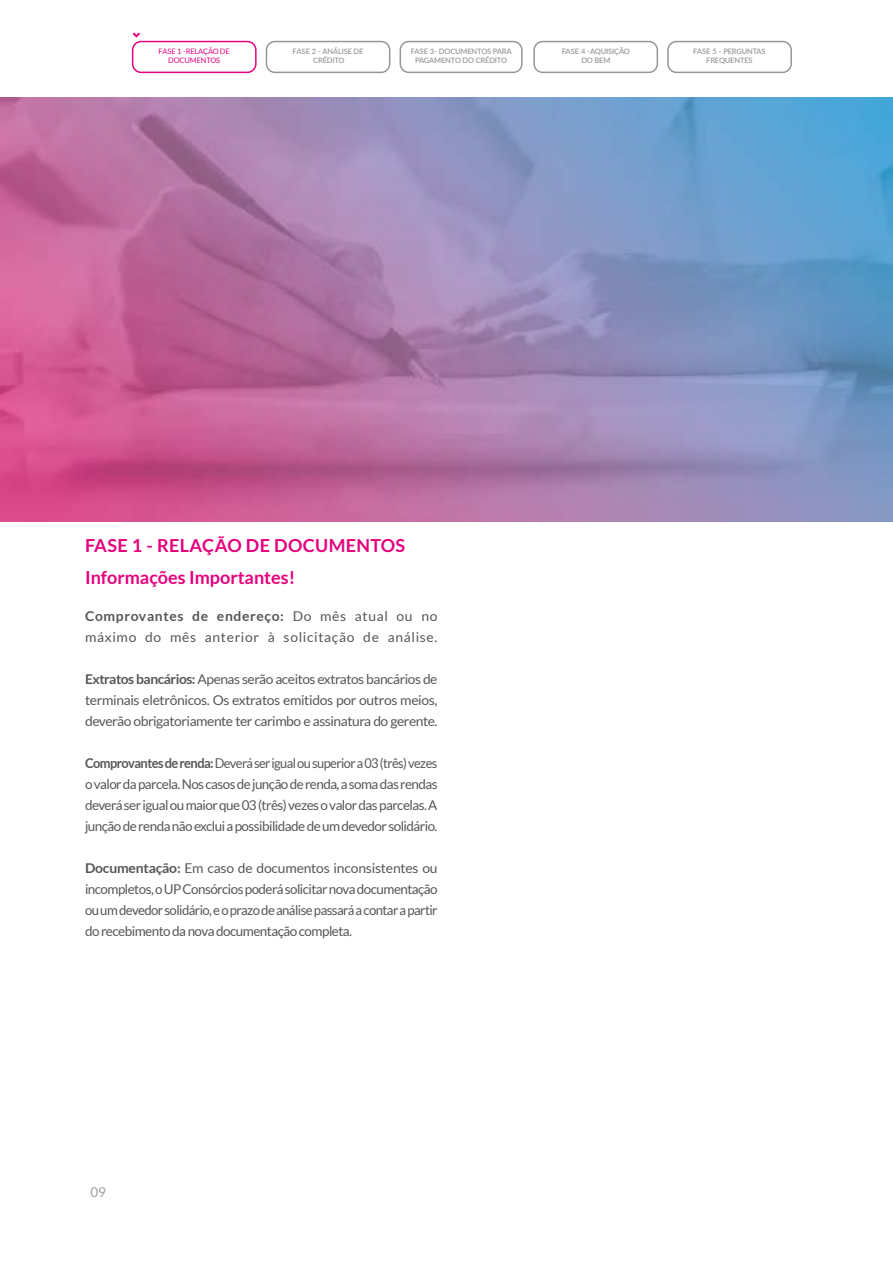
<style>
.page{position:relative;width:893px;height:1263px;background:#fff}
.page>*{position:absolute;margin:0;border:0;box-sizing:border-box;transform-origin:0 0}
.t1{font:700 18px "Lato";letter-spacing:.02em;color:#e6007d}
.t2{font:700 18px "Lato";color:#e6007d}
.t3{font:13.5px/21px "Lato";letter-spacing:-.04em;color:#575756;text-align:justify}
.t4{font:13.5px/21px "Lato";letter-spacing:-.04em;color:#575756;text-align:justify;scale:.95 1}
.t5{font:13.5px/21px "Lato";letter-spacing:.045em;color:#575756}
.t6{font:13.5px "Lato";color:#9d9d9c}
.t7{font:600 7.5px/9px "Lato";letter-spacing:-.02em;color:#999796;text-align:center}
.t8{font:7.5px/9px "Lato";letter-spacing:-.02em;color:#e6007d;text-align:center}
.s1{font-weight:700}
</style>
<div class="page">
<div style="left:132px;top:41px;width:125px;height:32px;border:2px solid #e6007d;border-radius:9px"></div>
<div style="left:266px;top:41px;width:124px;height:32px;border:2px solid #999796;border-radius:9px"></div>
<div style="left:400px;top:41px;width:123px;height:32px;border:2px solid #999796;border-radius:9px"></div>
<div style="left:533px;top:41px;width:125px;height:32px;border:2px solid #999796;border-radius:9px"></div>
<div style="left:667px;top:41px;width:125px;height:32px;border:2px solid #999796;border-radius:9px"></div>
<svg style="left:133px;top:32px;width:7px;height:6px"></svg>
<img style="left:0;top:98px;width:893px;height:424px">
<p class="t8" style="left:159px;top:47px;width:73px">FASE 1 -RELAÇÃO DE<br>DOCUMENTOS</p>
<p class="t7" style="left:293px;top:47px;width:72px">FASE 2 - ANÁLISE DE<br>CRÉDITO</p>
<p class="t7" style="left:411px;top:46px;width:102px">FASE 3- DOCUMENTOS PARA<br>PAGAMENTO DO CRÉDITO</p>
<p class="t7" style="left:562px;top:46px;width:70px">FASE 4 -AQUISIÇÃO<br>DO BEM</p>
<p class="t7" style="left:693px;top:47px;width:74px">FASE 5 - PERGUNTAS<br>FREQUENTES</p>
<h1 class="t1" style="left:85px;top:535px;width:322px">FASE 1 - RELAÇÃO DE DOCUMENTOS</h1>
<h1 class="t2" style="left:85px;top:567px;width:212px">Informações Importantes!</h1>
<p class="t5" style="left:85px;top:605px;width:354px"><span class="s1">Comprovantes de endereço:</span> Do mês atual ou no máximo do mês anterior à solicitação de análise.</p>
<p class="t3" style="left:85px;top:668px;width:354px"><span class="s1">Extratos bancários:</span> Apenas serão aceitos extratos bancários de terminais eletrônicos. Os extratos emitidos por outros meios, deverão obrigatoriamente ter carimbo e assinatura do gerente.</p>
<p class="t4" style="left:85px;top:752px;width:373px"><span class="s1">Comprovantes de renda:</span> Deverá ser igual ou superior a 03 (três) vezes o valor da parcela. Nos casos de junção de renda, a soma das rendas deverá ser igual ou maior que 03 (três) vezes o valor das parcelas. A junção de renda não exclui a possibilidade de um devedor solidário.</p>
<p class="t3" style="left:85px;top:857px;width:354px"><span class="s1">Documentação:</span> Em caso de documentos inconsistentes ou incompletos, o UP Consórcios poderá solicitar nova documentação ou um devedor solidário, e o prazo de análise passará a contar a partir do recebimento da nova documentação completa.</p>
<p class="t6" style="left:90px;top:1185px;width:17px">09</p>
</div>
